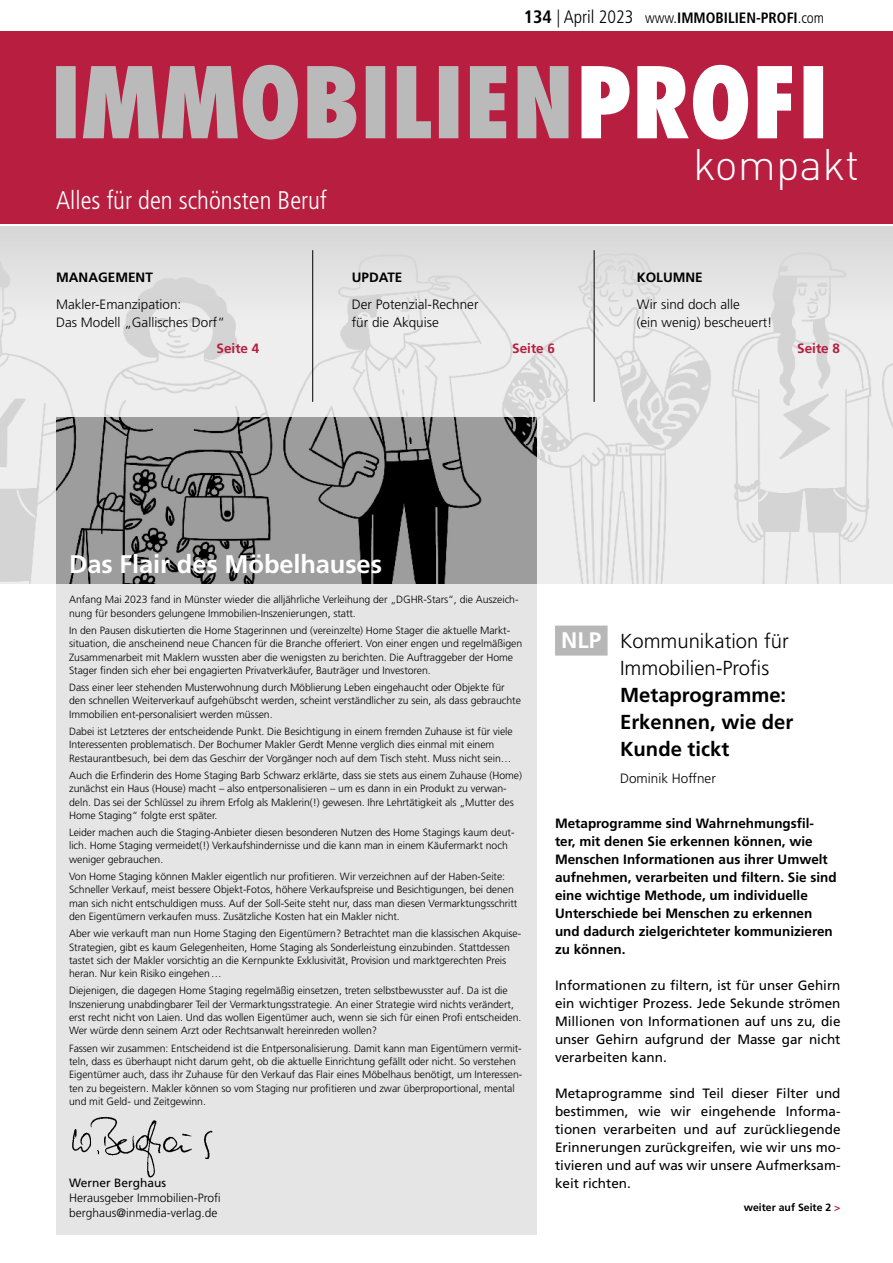
<style>
.page{position:relative;width:893px;height:1263px;background:#fff}
.page>*{position:absolute;margin:0;border:0;box-sizing:border-box;transform-origin:0 0}
.t1{font:300 43.5px "DIN";color:#fff}
.t2{font:300 condensed 25.5px "Frutiger";color:#fff}
.t3{font:700 25.5px "Frutiger LT Pro";letter-spacing:-.005em;color:#fff}
.t4{font:700 20.25px/27px "Frutiger LT Pro";color:#000}
.t5{font:300 20.25px/27px "Frutiger LT Pro";color:#000}
.t6{font:700 condensed 15px "Frutiger";color:#000}
.t7{font:13.5px/18px "Frutiger LT Pro";color:#000;text-align:justify}
.t8{font:700 13.5px/18px "Frutiger LT Pro";color:#000}
.t9{font:300 13.5px/18px "Frutiger LT Pro";color:#000}
.t10{font:700 13.5px "Frutiger LT Pro";color:#b71e3f}
.t11{font:300 12px/15px "Frutiger LT Pro";color:#000}
.t12{font:12px "Frutiger LT Pro";color:#000}
.t13{font:300 10.5px/13.4px "Frutiger LT Pro";letter-spacing:-.005em;color:#000}
.t14{font:700 10.5px "Frutiger LT Pro";color:#000}
.s1{font-size:18px}
.s2{font-weight:300;font-size:18px}
.s3{font-weight:300}
.s4{font-weight:700;font-size:22.5px;color:#fff}
.s5{color:#b71e3f}
</style>
<div class="page">
<img style="left:0;top:417px;width:893px;height:166px">
<div style="left:0;top:31px;width:893px;height:193px;background:#b71e3f"></div>
<svg style="left:0;top:226px;width:893px;height:191px;background:#e4e4e4"></svg>
<svg style="left:581px;top:65px;width:242px;height:75px"></svg>
<svg style="left:56px;top:65px;width:512px;height:75px"></svg>
<hr style="left:312px;top:250px;width:1px;height:152px;background:#000">
<hr style="left:594px;top:250px;width:1px;height:152px;background:#000">
<div style="left:555px;top:626px;width:53px;height:30px;background:#b8b7b7"></div>
<div style="left:57px;top:583px;width:480px;height:652px;background:#e5e5e5"></div>
<img style="left:72px;top:1116px;width:141px;height:62px">
<img style="left:57px;top:417px;width:480px;height:166px">
<h3 class="t6" style="left:524px;top:9px;width:302px"><span class="s1">134</span> <span class="s2">| April 2023</span> <span class="s3">www.</span>IMMOBILIEN-PROFI<span class="s3">.com</span></h3>
<h2 class="t2" style="left:56px;top:186px;width:272px">Alles für den schönsten Beruf</h2>
<p class="t8" style="left:56px;top:269px;width:98px">MANAGEMENT</p>
<p class="t9" style="left:56px;top:295px;width:170px">Makler-Emanzipation:<br>Das Modell „Gallisches Dorf“</p>
<p class="t10" style="left:217px;top:341px;width:44px">Seite 4</p>
<p class="t8" style="left:352px;top:269px;width:52px">UPDATE</p>
<p class="t9" style="left:352px;top:295px;width:128px">Der Potenzial-Rechner für die Akquise</p>
<p class="t10" style="left:512px;top:341px;width:44px">Seite 6</p>
<h1 class="t1" style="left:693px;top:138px;width:168px">kompakt</h1>
<p class="t8" style="left:637px;top:269px;width:68px">KOLUMNE</p>
<p class="t9" style="left:637px;top:295px;width:137px">Wir sind doch alle<br>(ein wenig) bescheuert!</p>
<p class="t10" style="left:797px;top:341px;width:44px">Seite 8</p>
<h2 class="t3" style="left:69px;top:549px;width:314px">Das Flair des Möbelhauses</h2>
<p class="t13" style="left:69px;top:593px;width:451px">Anfang Mai 2023 fand in Münster wieder die alljährliche Verleihung der „DGHR-Stars“, die Auszeich&shy;nung für besonders gelungene Immobilien-Inszenierungen, statt.</p>
<p class="t13" style="left:69px;top:624px;width:455px">In den Pausen diskutierten die Home Stagerinnen und (vereinzelte) Home Stager die aktuelle Markt&shy;situation, die anscheinend neue Chancen für die Branche offeriert. Von einer engen und regelmäßigen Zusammenarbeit mit Maklern wussten aber die wenigsten zu berichten. Die Auftraggeber der Home Stager finden sich eher bei engagierten Privatverkäufer, Bauträger und Investoren.</p>
<p class="t13" style="left:69px;top:681px;width:453px">Dass einer leer stehenden Musterwohnung durch Möblierung Leben eingehaucht oder Objekte für den schnellen Weiterverkauf aufgehübscht werden, scheint verständlicher zu sein, als dass gebrauchte<br>Immobilien ent-personalisiert werden müssen.</p>
<p class="t13" style="left:69px;top:725px;width:445px">Dabei ist Letzteres der entscheidende Punkt. Die Besichtigung in einem fremden Zuhause ist für viele<br>Interessenten problematisch. Der Bochumer Makler Gerdt Menne verglich dies einmal mit einem<br>Restaurantbesuch, bei dem das Geschirr der Vorgänger noch auf dem Tisch steht. Muss nicht sein…</p>
<p class="t13" style="left:69px;top:769px;width:454px">Auch die Erfinderin des Home Staging Barb Schwarz erklärte, dass sie stets aus einem Zuhause (Home) zunächst ein Haus (House) macht – also entpersonalisieren – um es dann in ein Produkt zu verwan&shy;deln. Das sei der Schlüssel zu ihrem Erfolg als Maklerin(!) gewesen. Ihre Lehrtätigkeit als „Mutter des Home Staging“ folgte erst später.</p>
<p class="t13" style="left:69px;top:826px;width:447px">Leider machen auch die Staging-Anbieter diesen besonderen Nutzen des Home Stagings kaum deut&shy;lich. Home Staging vermeidet(!) Verkaufshindernisse und die kann man in einem Käufermarkt noch weniger gebrauchen.</p>
<p class="t13" style="left:69px;top:870px;width:450px">Von Home Staging können Makler eigentlich nur profitieren. Wir verzeichnen auf der Haben-Seite:<br>Schneller Verkauf, meist bessere Objekt-Fotos, höhere Verkaufspreise und Besichtigungen, bei denen man sich nicht entschuldigen muss. Auf der Soll-Seite steht nur, dass man diesen Vermarktungsschritt den Eigentümern verkaufen muss. Zusätzliche Kosten hat ein Makler nicht.</p>
<p class="t13" style="left:69px;top:927px;width:454px">Aber wie verkauft man nun Home Staging den Eigentümern? Betrachtet man die klassischen Akquise-Strategien, gibt es kaum Gelegenheiten, Home Staging als Sonderleistung einzubinden. Stattdessen tastet sich der Makler vorsichtig an die Kernpunkte Exklusivität, Provision und marktgerechten Preis heran. Nur kein Risiko eingehen…</p>
<p class="t13" style="left:69px;top:984px;width:454px">Diejenigen, die dagegen Home Staging regelmäßig einsetzen, treten selbstbewusster auf. Da ist die Inszenierung unabdingbarer Teil der Vermarktungsstrategie. An einer Strategie wird nichts verändert, erst recht nicht von Laien. Und das wollen Eigentümer auch, wenn sie sich für einen Profi entscheiden.<br>Wer würde denn seinem Arzt oder Rechtsanwalt hereinreden wollen?</p>
<p class="t13" style="left:69px;top:1041px;width:455px">Fassen wir zusammen: Entscheidend ist die Entpersonalisierung. Damit kann man Eigentümern vermit&shy;teln, dass es überhaupt nicht darum geht, ob die aktuelle Einrichtung gefällt oder nicht. So verstehen Eigentümer auch, dass ihr Zuhause für den Verkauf das Flair eines Möbelhaus benötigt, um Interessen&shy;ten zu begeistern. Makler können so vom Staging nur profitieren und zwar überproportional, mental und mit Geld- und Zeitgewinn.</p>
<p class="t12" style="left:69px;top:1176px;width:98px">Werner Berghaus</p>
<p class="t11" style="left:69px;top:1191px;width:153px">Herausgeber Immobilien-Profi berghaus@inmedia-verlag.de</p>
<h3 class="t5" style="left:620px;top:628px;width:170px;text-indent:-59px"><span class="s4">NLP</span> Kommunikation für<br>Immobilien-Profis</h3>
<h3 class="t4" style="left:620px;top:682px;width:175px">Metaprogramme:<br>Erkennen, wie der<br>Kunde tickt</h3>
<p class="t9" style="left:620px;top:769px;width:97px">Dominik Hoffner</p>
<p class="t8" style="left:555px;top:814px;width:283px">Metaprogramme sind Wahrnehmungsfil&shy;ter, mit denen Sie erkennen können, wie Menschen Informationen aus ihrer Umwelt aufnehmen, verarbeiten und filtern. Sie sind eine wichtige Methode, um individuelle Unterschiede bei Menschen zu erkennen und dadurch zielgerichteter kommunizieren zu können.</p>
<p class="t7" style="left:555px;top:976px;width:287px">Informationen zu filtern, ist für unser Gehirn ein wichtiger Prozess. Jede Sekunde strömen Millionen von Informationen auf uns zu, die unser Gehirn aufgrund der Masse gar nicht verarbeiten kann.</p>
<p class="t7" style="left:555px;top:1084px;width:287px">Metaprogramme sind Teil dieser Filter und bestimmen, wie wir eingehende Informa&shy;tionen verarbeiten und auf zurückliegende Erinnerungen zurückgreifen, wie wir uns mo&shy;tivieren und auf was wir unsere Aufmerksam&shy;keit richten.</p>
<p class="t14" style="left:744px;top:1201px;width:98px">weiter auf Seite 2 <span class="s5">&gt;</span></p>
</div>
